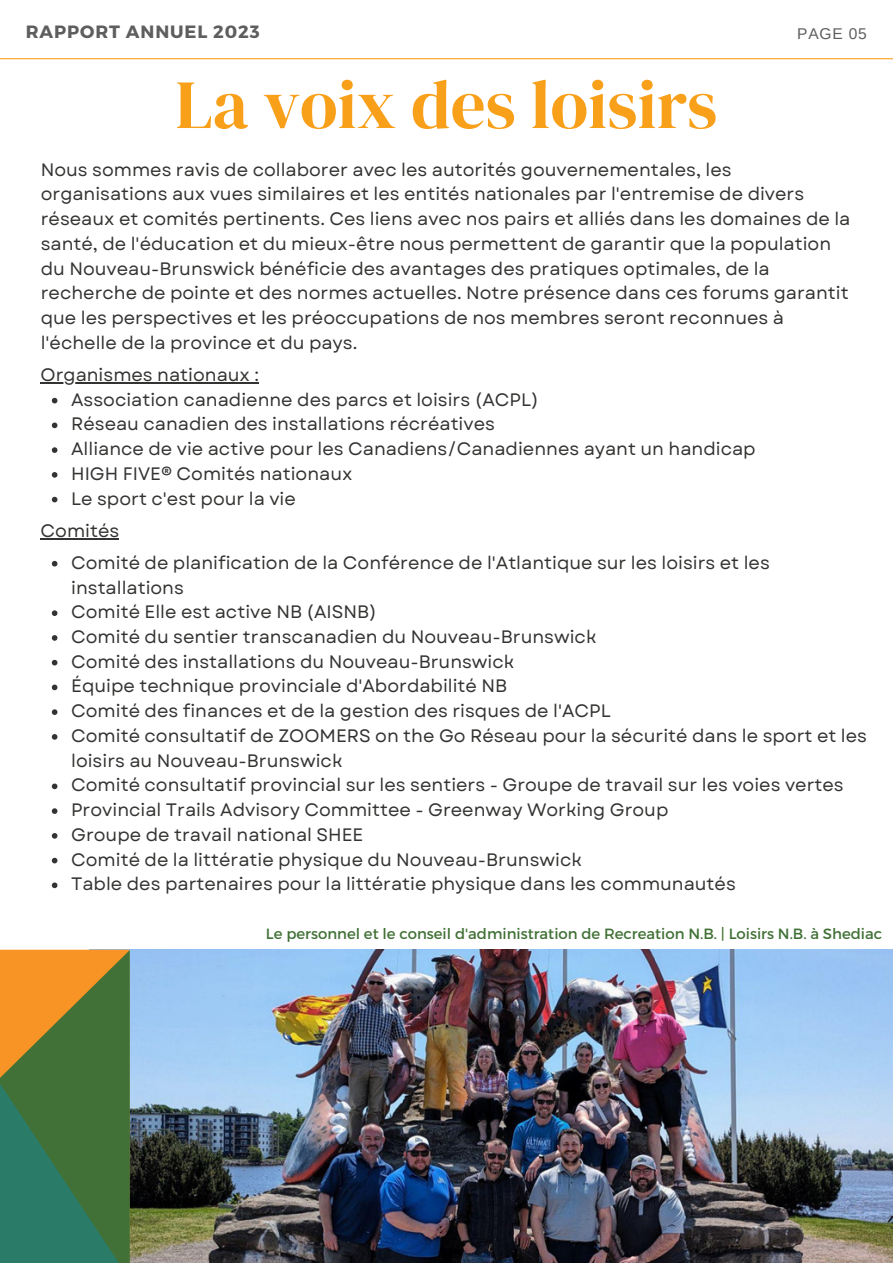
<style>
.page{position:relative;width:893px;height:1264px;background:#fff}
.page>*{position:absolute;margin:0;border:0;box-sizing:border-box;transform-origin:0 0}
.t1{font:69px "DM Serif Display";color:#f9a01b}
.t2{font:18px/24.8px "Garet";color:#333332}
.t3{font:700 17.85px "Montserrat";letter-spacing:.05em;color:#5e5e5e}
.t4{font:15.6px "Arimo";letter-spacing:.05em;color:#5e5e5e}
.t5{font:14.85px "Montserrat";color:#417136}
</style>
<div class="page">
<img style="left:130px;top:949px;width:762px;height:313px">
<svg style="left:52px;top:398px;width:5px;height:5px"></svg>
<svg style="left:52px;top:422px;width:5px;height:6px"></svg>
<svg style="left:52px;top:447px;width:5px;height:6px"></svg>
<svg style="left:52px;top:472px;width:5px;height:5px"></svg>
<svg style="left:52px;top:497px;width:5px;height:5px"></svg>
<svg style="left:52px;top:561px;width:5px;height:5px"></svg>
<svg style="left:52px;top:610px;width:5px;height:6px"></svg>
<svg style="left:52px;top:635px;width:5px;height:5px"></svg>
<svg style="left:52px;top:660px;width:5px;height:5px"></svg>
<svg style="left:52px;top:684px;width:5px;height:6px"></svg>
<svg style="left:52px;top:709px;width:5px;height:6px"></svg>
<svg style="left:52px;top:734px;width:5px;height:5px"></svg>
<svg style="left:52px;top:783px;width:5px;height:6px"></svg>
<svg style="left:52px;top:808px;width:5px;height:6px"></svg>
<svg style="left:52px;top:833px;width:5px;height:5px"></svg>
<svg style="left:52px;top:857px;width:5px;height:6px"></svg>
<svg style="left:52px;top:882px;width:5px;height:6px"></svg>
<hr style="left:41px;top:382px;width:218px;height:1px;background:#333332">
<hr style="left:41px;top:538px;width:78px;height:1px;background:#333332">
<svg style="left:0;top:949px;width:130px;height:313px;background:#627b40"></svg>
<hr style="left:0;top:58px;width:892px;height:1px;background:#f9a11f">
<p class="t3" style="left:26px;top:21px;width:235px">RAPPORT ANNUEL 2023</p>
<p class="t4" style="left:797px;top:23px;width:71px">PAGE 05</p>
<h1 class="t1" style="left:175px;top:65px;width:543px">La voix des loisirs</h1>
<p class="t2" style="left:41px;top:157px;width:811px">Nous sommes ravis de collaborer avec les autorités gouvernementales, les organisations aux vues similaires et les entités nationales par l'entremise de divers réseaux et comités pertinents. Ces liens avec nos pairs et alliés dans les domaines de la santé, de l'éducation et du mieux-être nous permettent de garantir que la population du Nouveau-Brunswick bénéficie des avantages des pratiques optimales, de la recherche de pointe et des normes actuelles. Notre présence dans ces forums garantit que les perspectives et les préoccupations de nos membres seront reconnues à l'échelle de la province et du pays.</p>
<p class="t2" style="left:41px;top:363px;width:220px">Organismes nationaux :</p>
<p class="t2" style="left:71px;top:387px;width:686px">Association canadienne des parcs et loisirs (ACPL)<br>Réseau canadien des installations récréatives<br>Alliance de vie active pour les Canadiens/Canadiennes ayant un handicap HIGH FIVE® Comités nationaux<br>Le sport c'est pour la vie</p>
<p class="t2" style="left:41px;top:519px;width:80px">Comités</p>
<p class="t2" style="left:71px;top:550px;width:797px">Comité de planification de la Conférence de l'Atlantique sur les loisirs et les installations<br>Comité Elle est active NB (AISNB)<br>Comité du sentier transcanadien du Nouveau-Brunswick<br>Comité des installations du Nouveau-Brunswick<br>Équipe technique provinciale d'Abordabilité NB<br>Comité des finances et de la gestion des risques de l'ACPL<br>Comité consultatif de ZOOMERS on the Go Réseau pour la sécurité dans le sport et les loisirs au Nouveau-Brunswick<br>Comité consultatif provincial sur les sentiers - Groupe de travail sur les voies vertes Provincial Trails Advisory Committee - Greenway Working Group<br>Groupe de travail national SHEE<br>Comité de la littératie physique du Nouveau-Brunswick<br>Table des partenaires pour la littératie physique dans les communautés</p>
<p class="t5" style="left:266px;top:925px;width:617px">Le personnel et le conseil d'administration de Recreation N.B. | Loisirs N.B. à Shediac</p>
</div>
